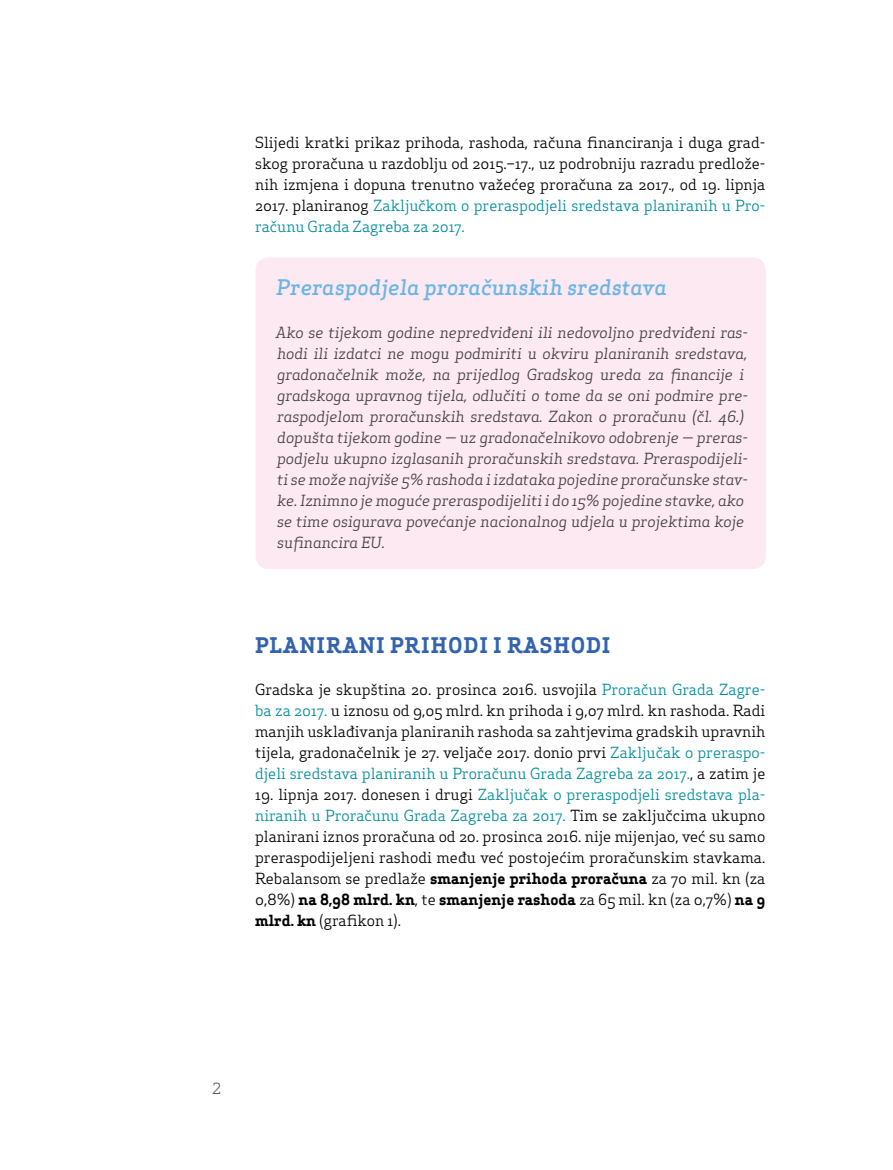
<style>
.page{position:relative;width:893px;height:1170px;background:#fff}
.page>*{position:absolute;margin:0;border:0;box-sizing:border-box;transform-origin:0 0}
.t1{font:italic 500 21px "Apex Serif";color:#6bb6e5}
.t2{font:700 21px "Apex Serif";letter-spacing:.05em;color:#3363af}
.t3{font:15px/21px "Apex Serif";color:#000;text-align:justify}
.t4{font:italic 15px/21px "Apex Serif";color:#414042}
.t5{font:15px "Apex Serif";color:#58595b}
.s1{color:#008d9b}
.s2{font-weight:700}
</style>
<div class="page">
<div style="left:256px;top:257px;width:510px;height:312px;background:#fde9f1;border-radius:13px"></div>
<p class="t3" style="left:255px;top:132px;width:512px">Slijedi kratki prikaz prihoda, rashoda, računa financiranja i duga grad&shy;skog proračuna u razdoblju od 2015.–17., uz podrobniju razradu predlože&shy;nih izmjena i dopuna trenutno važećeg proračuna za 2017., od 19. lipnja 2017. planiranog <span class="s1">Zaključkom o preraspodjeli sredstava planiranih u Pro&shy;računu Grada Zagreba za 2017.</span></p>
<h1 class="t1" style="left:276px;top:274px;width:392px">Preraspodjela proračunskih sredstava</h1>
<p class="t4" style="left:276px;top:321px;width:474px">Ako se tijekom godine nepredviđeni ili nedovoljno predviđeni ras&shy;hodi ili izdatci ne mogu podmiriti u okviru planiranih sredstava, gradonačelnik može, na prijedlog Gradskog ureda za financije i gradskoga upravnog tijela, odlučiti o tome da se oni podmire pre&shy;raspodjelom proračunskih sredstava. Zakon o proračunu (čl. 46.) dopušta tijekom godine — uz gradonačelnikovo odobrenje — preras&shy;podjelu ukupno izglasanih proračunskih sredstava. Preraspodijeli&shy;ti se može najviše 5% rashoda i izdataka pojedine proračunske stav&shy;ke. Iznimno je moguće preraspodijeliti i do 15% pojedine stavke, ako se time osigurava povećanje nacionalnog udjela u projektima koje sufinancira EU.</p>
<h1 class="t2" style="left:255px;top:631px;width:77px">PLANIRA</h1>
<h1 class="t2" style="left:359px;top:631px;width:104px">NI PRIHODI</h1>
<h1 class="t2" style="left:493px;top:631px;width:92px">I RASHODI</h1>
<p class="t3" style="left:255px;top:678px;width:512px">Gradska je skupština 20. prosinca 2016. usvojila <span class="s1">Proračun Grada Zagre&shy;ba za 2017.</span> u iznosu od 9,05 mlrd. kn prihoda i 9,07 mlrd. kn rashoda. Radi manjih usklađivanja planiranih rashoda sa zahtjevima gradskih upravnih tijela, gradonačelnik je 27. veljače 2017. donio prvi <span class="s1">Zaključak o preraspo&shy;djeli sredstava planiranih u Proračunu Grada Zagreba za 2017.</span>, a zatim je</p>
<p class="t3" style="left:255px;top:783px;width:512px">19. lipnja 2017. donesen i drugi <span class="s1">Zaključak o preraspodjeli sredstava pla&shy;niranih u Proračunu Grada Zagreba za 2017.</span> Tim se zaključcima ukupno planirani iznos proračuna od 20. prosinca 2016. nije mijenjao, već su samo preraspodijeljeni rashodi među već postojećim proračunskim stavkama.<br>Rebalansom se predlaže <span class="s2">smanjenje prihoda proračuna</span> za 70 mil. kn (za 0,8%) <span class="s2">na 8,98 mlrd. kn</span>, te <span class="s2">smanjenje rashoda</span> za 65 mil. kn (za 0,7%) <span class="s2">na 9 mlrd. kn</span> (grafikon 1).</p>
<p class="t5" style="left:212px;top:1078px;width:10px">2</p>
</div>
